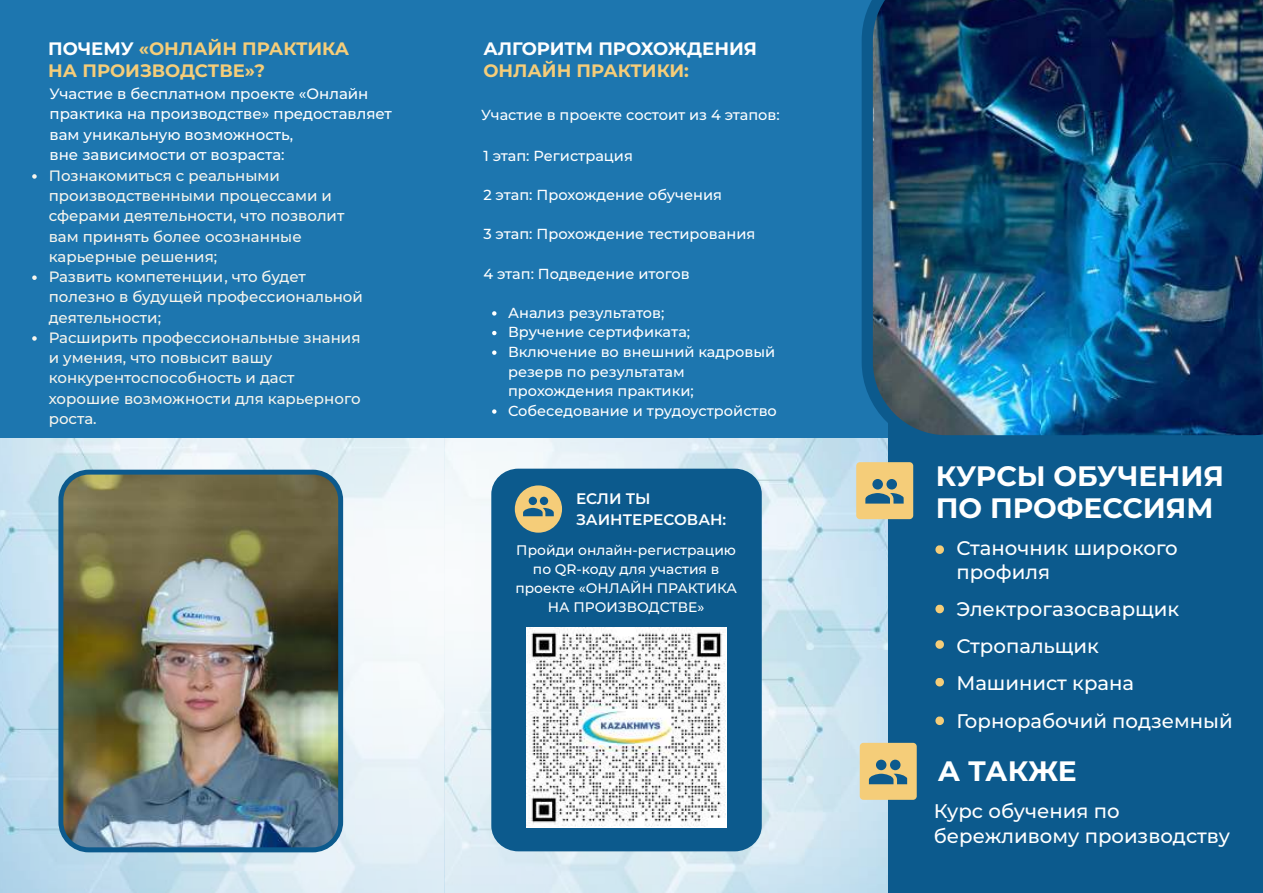
<style>
.page{position:relative;width:1263px;height:893px;background:#fff}
.page>*{position:absolute;margin:0;border:0;box-sizing:border-box;transform-origin:0 0}
.t1{font:700 28.05px/32.5px "Montserrat";color:#fff}
.t2{font:500 19.65px/37.2px "Montserrat";color:#fff}
.t3{font:700 18px/21.5px "Montserrat";color:#f5cd79}
.t4{font:700 18px "Montserrat";color:#fefefe}
.t5{font:600 15.15px/20.7px "Montserrat";color:#fff}
.t6{font:500 15px/20.2px "Montserrat";color:#f7f5ed}
.t7{font:500 15px/20.2px "Montserrat";color:#fefefe}
.t8{font:500 14.55px/19.6px "Montserrat";color:#fff}
.t9{font:500 13.8px/19px "Montserrat";color:#fff;text-align:center}
.s1{color:#fff}
</style>
<div class="page">
<img style="left:0;top:438px;width:888px;height:455px">
<div style="left:0;top:0;width:961px;height:438px;background:#1d76af"></div>
<div style="left:888px;top:399px;width:375px;height:494px;background:#0c5a8d"></div>
<div style="left:856px;top:462px;width:57px;height:57px;background:#f5cd79;border-radius:4px"></div>
<svg style="left:865px;top:479px;width:39px;height:25px"></svg>
<img style="left:58px;top:470px;width:285px;height:382px">
<div style="left:491px;top:469px;width:271px;height:382px;background:#0c5a8d;border-radius:26px"></div>
<div style="left:515px;top:485px;width:47px;height:48px;background:#f5cd79;border-radius:50%"></div>
<svg style="left:523px;top:497px;width:31px;height:19px"></svg>
<svg style="left:32px;top:174px;width:5px;height:5px"></svg>
<svg style="left:32px;top:275px;width:5px;height:5px"></svg>
<svg style="left:32px;top:336px;width:5px;height:5px"></svg>
<svg style="left:492px;top:311px;width:4px;height:5px"></svg>
<svg style="left:492px;top:331px;width:4px;height:4px"></svg>
<svg style="left:492px;top:350px;width:4px;height:5px"></svg>
<svg style="left:492px;top:409px;width:4px;height:5px"></svg>
<div style="left:860px;top:743px;width:57px;height:57px;background:#f5cd79;border-radius:4px"></div>
<svg style="left:869px;top:760px;width:38px;height:24px"></svg>
<img style="left:527px;top:627px;width:199px;height:200px">
<svg style="left:935px;top:545px;width:9px;height:9px"></svg>
<svg style="left:935px;top:605px;width:9px;height:8px"></svg>
<svg style="left:935px;top:640px;width:9px;height:9px"></svg>
<svg style="left:935px;top:678px;width:9px;height:8px"></svg>
<svg style="left:935px;top:717px;width:9px;height:8px"></svg>
<img style="left:862px;top:0;width:401px;height:446px">
<p class="t3" style="left:48px;top:38px;width:303px"><span class="s1">ПОЧЕМУ</span> «ОНЛАЙН ПРАКТИКА<br>НА ПРОИЗВОДСТВЕ»?</p>
<p class="t7" style="left:50px;top:83px;width:344px">Участие в бесплатном проекте «Онлайн практика на производстве» предоставляет вам уникальную возможность,<br>вне зависимости от возраста:</p>
<p class="t6" style="left:49px;top:165px;width:316px">Познакомиться с реальными производственными процессами и сферами деятельности, что позволит вам принять более осознанные карьерные решения;<br>Развить компетенции, что будет полезно в будущей профессиональной деятельности;<br>Расширить профессиональные знания и умения, что повысит вашу конкурентоспособность и даст хорошие возможности для карьерного роста.</p>
<p class="t4" style="left:483px;top:38px;width:275px">АЛГОРИТМ ПРОХОЖДЕНИЯ</p>
<p class="t3" style="left:483px;top:59px;width:207px">ОНЛАЙН ПРАКТИКИ:</p>
<p class="t8" style="left:481px;top:105px;width:300px">Участие в проекте состоит из 4 этапов:</p>
<p class="t8" style="left:483px;top:146px;width:151px">1 этап: Регистрация</p>
<p class="t8" style="left:483px;top:185px;width:240px">2 этап: Прохождение обучения</p>
<p class="t8" style="left:483px;top:224px;width:273px">3 этап: Прохождение тестирования</p>
<p class="t8" style="left:483px;top:263px;width:208px">4 этап: Подведение итогов</p>
<p class="t8" style="left:508px;top:303px;width:270px">Анализ результатов;<br>Вручение сертификата;<br>Включение во внешний кадровый резерв по результатам прохождения практики;<br>Собеседование и трудоустройство</p>
<p class="t5" style="left:576px;top:488px;width:152px">ЕСЛИ ТЫ<br>ЗАИНТЕРЕСОВАН:</p>
<p class="t9" style="left:515px;top:540px;width:223px">Пройди онлайн-регистрацию по QR-коду для участия в проекте «ОНЛАЙН ПРАКТИКА<br>НА ПРОИЗВОДСТВЕ»</p>
<h1 class="t1" style="left:936px;top:459px;width:290px">КУРСЫ ОБУЧЕНИЯ<br>ПО ПРОФЕССИЯМ</h1>
<h2 class="t2" style="left:956px;top:536px;width:223px;line-height:23.9px">Станочник широкого профиля</h2>
<h2 class="t2" style="left:956px;top:590px;width:278px">Электрогазосварщик<br>Стропальщик<br>Машинист крана<br>Горнорабочий подземный</h2>
<h1 class="t1" style="left:938px;top:755px;width:140px">А ТАКЖЕ</h1>
<h2 class="t2" style="left:934px;top:798px;width:298px;line-height:24.8px">Курс обучения по бережливому производству</h2>
</div>
